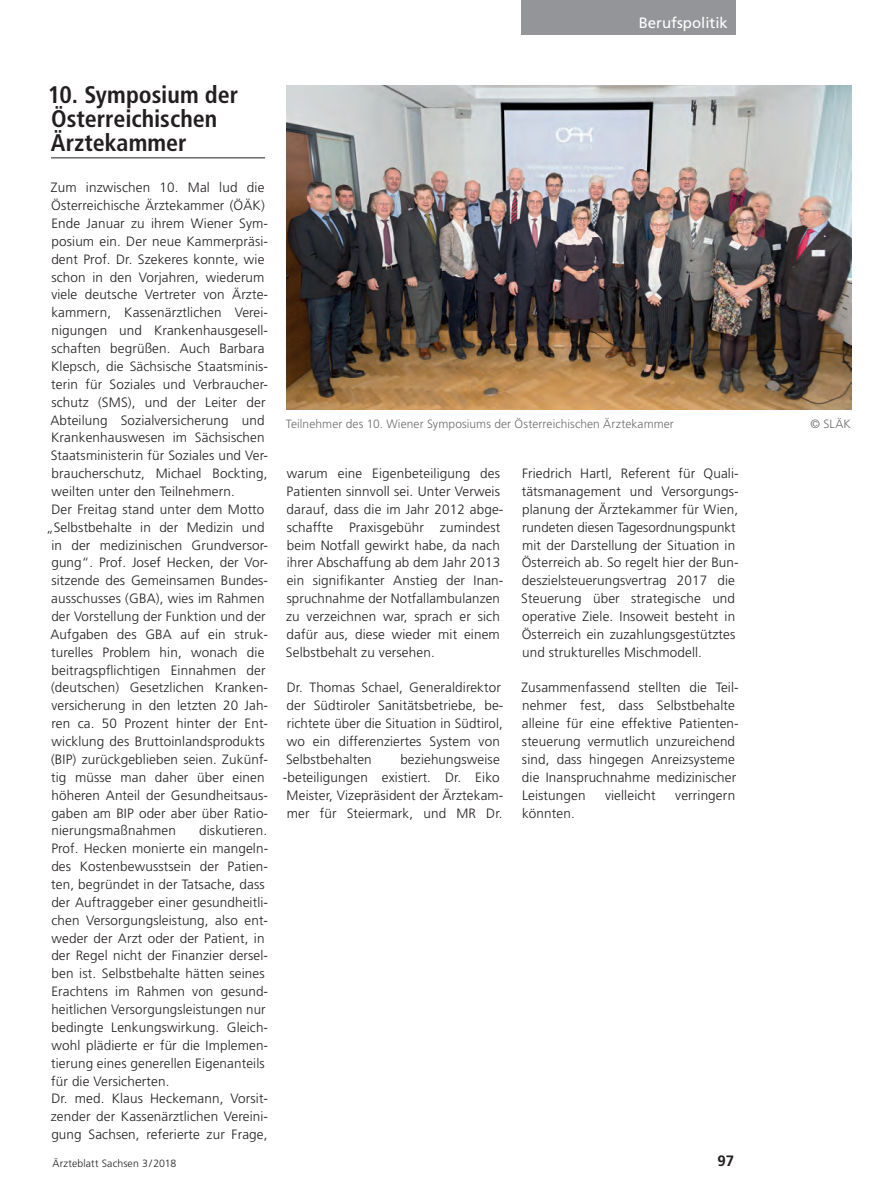
<style>
.page{position:relative;width:893px;height:1191px;background:#fff}
.page>*{position:absolute;margin:0;border:0;box-sizing:border-box;transform-origin:0 0}
.t1{font:700 condensed 24px/24px "Frutiger";color:#231f20}
.t2{font:15px "Frutiger";color:#fff}
.t3{font:700 15px "Frutiger";color:#231f20}
.t4{font:300 13.5px/17.9px "Frutiger";letter-spacing:.01em;color:#231f20}
.t5{font:300 12px "Frutiger";letter-spacing:.01em;color:#6c6d70}
.t6{font:300 10.5px "Frutiger";letter-spacing:.015em;color:#231f20}
</style>
<div class="page">
<div style="left:522px;top:0;width:214px;height:34px;background:#939598"></div>
<hr style="left:51px;top:157px;width:214px;height:1px;background:#231f20">
<img style="left:286px;top:85px;width:565px;height:325px">
<p class="t2" style="left:639px;top:14px;width:91px">Berufspolitik</p>
<h1 class="t1" style="left:48px;top:83px;width:192px">10. Symposium der<br>Österreichischen<br>Ärztekammer</h1>
<p class="t4" style="left:51px;top:179px;width:215px">Zum inzwischen 10. Mal lud die</p>
<p class="t4" style="left:51px;top:196px;width:215px">Österreichische Ärztekammer (ÖÄK)</p>
<p class="t4" style="left:51px;top:214px;width:218px">Ende Januar zu ihrem Wiener Sym-</p>
<p class="t4" style="left:52px;top:232px;width:218px">posium ein. Der neue Kammerpräsi-</p>
<p class="t4" style="left:51px;top:250px;width:215px">dent Prof. Dr. Szekeres konnte, wie</p>
<p class="t4" style="left:51px;top:268px;width:215px">schon in den Vorjahren, wiederum</p>
<p class="t4" style="left:51px;top:286px;width:218px">viele deutsche Vertreter von Ärzte-</p>
<p class="t4" style="left:51px;top:304px;width:217px">kammern, Kassenärztlichen Verei-</p>
<p class="t4" style="left:51px;top:321px;width:218px">nigungen und Krankenhausgesell-</p>
<p class="t4" style="left:51px;top:339px;width:215px">schaften begrüßen. Auch Barbara</p>
<p class="t4" style="left:51px;top:357px;width:218px">Klepsch, die Sächsische Staatsminis-</p>
<p class="t4" style="left:51px;top:375px;width:218px">terin für Soziales und Verbraucher-</p>
<p class="t4" style="left:51px;top:393px;width:216px">schutz (SMS), und der Leiter der</p>
<p class="t4" style="left:50px;top:411px;width:216px">Abteilung Sozialversicherung und</p>
<p class="t4" style="left:51px;top:429px;width:215px">Krankenhauswesen im Sächsischen</p>
<p class="t4" style="left:51px;top:446px;width:219px">Staatsministerin für Soziales und Ver-</p>
<p class="t4" style="left:52px;top:464px;width:218px">braucherschutz, Michael Bockting,</p>
<p class="t4" style="left:52px;top:482px;width:185px">weilten unter den Teilnehmern.</p>
<p class="t4" style="left:51px;top:500px;width:215px">Der Freitag stand unter dem Motto</p>
<p class="t4" style="left:46px;top:518px;width:220px">„Selbstbehalte in der Medizin und</p>
<p class="t4" style="left:51px;top:536px;width:218px">in der medizinischen Grundversor-</p>
<p class="t4" style="left:51px;top:554px;width:218px">gung“. Prof. Josef Hecken, der Vor-</p>
<p class="t4" style="left:51px;top:572px;width:218px">sitzende des Gemeinsamen Bundes-</p>
<p class="t4" style="left:51px;top:589px;width:215px">ausschusses (GBA), wies im Rahmen</p>
<p class="t4" style="left:51px;top:607px;width:216px">der Vorstellung der Funktion und der</p>
<p class="t4" style="left:50px;top:625px;width:218px">Aufgaben des GBA auf ein struk-</p>
<p class="t4" style="left:51px;top:643px;width:215px">turelles Problem hin, wonach die</p>
<p class="t4" style="left:52px;top:661px;width:216px">beitragspflichtigen Einnahmen der</p>
<p class="t4" style="left:51px;top:679px;width:219px">(deutschen) Gesetzlichen Kranken-</p>
<p class="t4" style="left:51px;top:696px;width:218px">versicherung in den letzten 20 Jah-</p>
<p class="t4" style="left:52px;top:714px;width:218px">ren ca. 50 Prozent hinter der Ent-</p>
<p class="t4" style="left:52px;top:732px;width:215px">wicklung des Bruttoinlandsprodukts</p>
<p class="t4" style="left:51px;top:750px;width:219px">(BIP) zurückgeblieben seien. Zukünf-</p>
<p class="t4" style="left:51px;top:768px;width:215px">tig müsse man daher über einen</p>
<p class="t4" style="left:51px;top:786px;width:218px">höheren Anteil der Gesundheitsaus-</p>
<p class="t4" style="left:51px;top:804px;width:218px">gaben am BIP oder aber über Ratio-</p>
<p class="t4" style="left:52px;top:821px;width:126px">nierungsmaßnahmen</p>
<p class="t4" style="left:51px;top:821px;width:219px;text-indent:148px">diskutieren.<br>Prof. Hecken monierte ein mangeln&shy;des Kostenbewusstsein der Patien&shy;ten, begründet in der Tatsache, dass der Auftraggeber einer gesundheitli&shy;chen Versorgungsleistung, also ent&shy;weder der Arzt oder der Patient, in der Regel nicht der Finanzier dersel&shy;ben ist. Selbstbehalte hätten seines Erachtens im Rahmen von gesund&shy;heitlichen Versorgungsleistungen nur bedingte Lenkungswirkung. Gleich&shy;wohl plädierte er für die Implemen&shy;tierung eines generellen Eigenanteils für die Versicherten.<br>Dr. med. Klaus Heckemann, Vorsit&shy;zender der Kassenärztlichen Vereini&shy;gung Sachsen, referierte zur Frage,</p>
<p class="t5" style="left:286px;top:417px;width:390px">Teilnehmer des 10. Wiener Symposiums der Österreichischen Ärztekammer</p>
<p class="t5" style="left:810px;top:417px;width:42px">© SLÄK</p>
<p class="t4" style="left:286px;top:464px;width:219px">warum eine Eigenbeteiligung des Patienten sinnvoll sei. Unter Verweis darauf, dass die im Jahr 2012 abge&shy;schaffte Praxisgebühr zumindest beim Notfall gewirkt habe, da nach ihrer Abschaffung ab dem Jahr 2013 ein signifikanter Anstieg der Inan&shy;spruchnahme der Notfallambulanzen zu verzeichnen war, sprach er sich dafür aus, diese wieder mit einem Selbstbehalt zu versehen.</p>
<p class="t4" style="left:286px;top:679px;width:218px">Dr. Thomas Schael, Generaldirektor der Südtiroler Sanitätsbetriebe, be-- richtete über die Situation in Südtirol, wo ein differenziertes System von Selbstbehalten</p>
<p class="t4" style="left:283px;top:750px;width:222px;text-indent:117px">beziehungsweise -beteiligungen existiert. Dr. Eiko<br>Meister, Vizepräsident der Ärztekam&shy;mer für Steiermark, und MR Dr.</p>
<p class="t4" style="left:521px;top:464px;width:219px">Friedrich Hartl, Referent für Quali&shy;tätsmanagement und Versorgungs&shy;planung der Ärztekammer für Wien, rundeten diesen Tagesordnungspunkt mit der Darstellung der Situation in Österreich ab. So regelt hier der Bun&shy;deszielsteuerungsvertrag 2017 die Steuerung über strategische und operative Ziele. Insoweit besteht in Österreich ein zuzahlungsgestütztes und strukturelles Mischmodell.</p>
<p class="t4" style="left:521px;top:679px;width:219px">Zusammenfassend stellten die Teil&shy;nehmer fest, dass Selbstbehalte alleine für eine effektive Patienten&shy;steuerung vermutlich unzureichend sind, dass hingegen Anreizsysteme die Inanspruchnahme medizinischer<br>Leistungen</p>
<p class="t4" style="left:605px;top:786px;width:52px">vielleicht</p>
<p class="t4" style="left:675px;top:786px;width:61px">verringern</p>
<p class="t4" style="left:522px;top:804px;width:54px">könnten.</p>
<p class="t6" style="left:53px;top:1157px;width:125px">Ärzteblatt Sachsen 3/2018</p>
<p class="t3" style="left:717px;top:1151px;width:18px">97</p>
</div>
